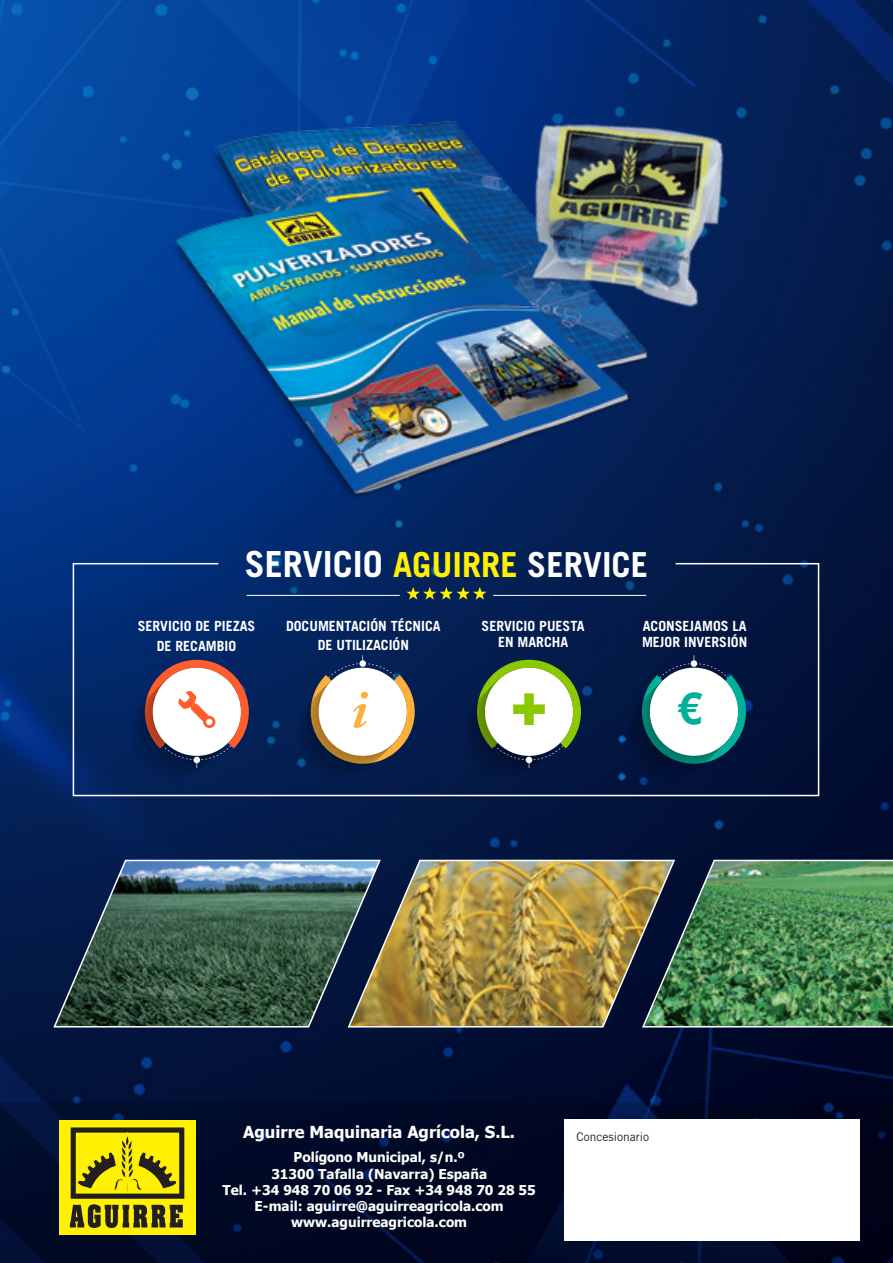
<style>
.page{position:relative;width:893px;height:1263px;background:#fff}
.page>*{position:absolute;margin:0;border:0;box-sizing:border-box;transform-origin:0 0}
.t1{font:700 44.1px "Helvetica Neue LT Std";color:#00b19a}
.t2{font:700 36px "Trade Gothic LT Std";color:#fff}
.t3{font:700 16.5px "Tahoma";color:#fff}
.t4{font:700 14.1px/19px "Trade Gothic LT Std";color:#fff;text-align:center}
.t5{font:700 13.5px/16.2px "Tahoma";color:#fff;text-align:center}
.t6{font:12px "Trade Gothic LT Std";color:#231f20}
.s1{font-size:34.5px;color:#fff101}
.s2{font-size:34.5px}
</style>
<div class="page">
<img style="left:0;top:0;width:893px;height:1102px">
<svg style="left:0;top:1102px;width:893px;height:161px;background:#010a27"></svg>
<svg style="left:52px;top:858px;width:294px;height:170px;background:#3a5856"></svg>
<img style="left:346px;top:858px;width:295px;height:170px">
<img style="left:641px;top:858px;width:252px;height:170px">
<div style="left:59px;top:1120px;width:137px;height:115px;background:#fff101"></div>
<svg style="left:70px;top:1127px;width:114px;height:101px"></svg>
<div style="left:564px;top:1119px;width:296px;height:121px;background:#fff"></div>
<svg style="left:72px;top:562px;width:748px;height:235px;background:#2f4469"></svg>
<hr style="left:247px;top:595px;width:153px;height:1px;background:#fff">
<hr style="left:493px;top:595px;width:153px;height:1px;background:#fff">
<img style="left:163px;top:104px;width:497px;height:400px">
<img style="left:480px;top:66px;width:298px;height:295px">
<h2 class="t2" style="left:245px;top:542px;width:405px">SERVICIO <span class="s1">AGUIRRE</span> <span class="s2">SERVICE</span></h2>
<p class="t4" style="left:286px;top:616px;width:156px">DOCUMENTACIÓN TÉCNICA<br>DE UTILIZACIÓN</p>
<p class="t4" style="left:642px;top:618px;width:107px;line-height:15.5px;text-align:left">ACONSEJAMOS LA<br>MEJOR INVERSIÓN</p>
<p class="t4" style="left:138px;top:617px;width:119px">SERVICIO DE PIEZAS<br>DE RECAMBIO</p>
<p class="t4" style="left:482px;top:618px;width:105px;line-height:15.5px">SERVICIO PUESTA<br>EN MARCHA</p>
<h1 class="t1" style="left:677px;top:681px;width:26px">€</h1>
<p class="t3" style="left:243px;top:1120px;width:273px">Aguirre Maquinaria Agrícola, S.L.</p>
<p class="t5" style="left:223px;top:1148px;width:315px">Polígono Municipal, s/n.º<br>31300 Tafalla (Navarra) España<br>Tel. +34 948 70 06 92 - Fax +34 948 70 28 55<br>E-mail: aguirre@aguirreagricola.com www.aguirreagricola.com</p>
<p class="t6" style="left:576px;top:1129px;width:74px">Concesionario</p>
</div>
